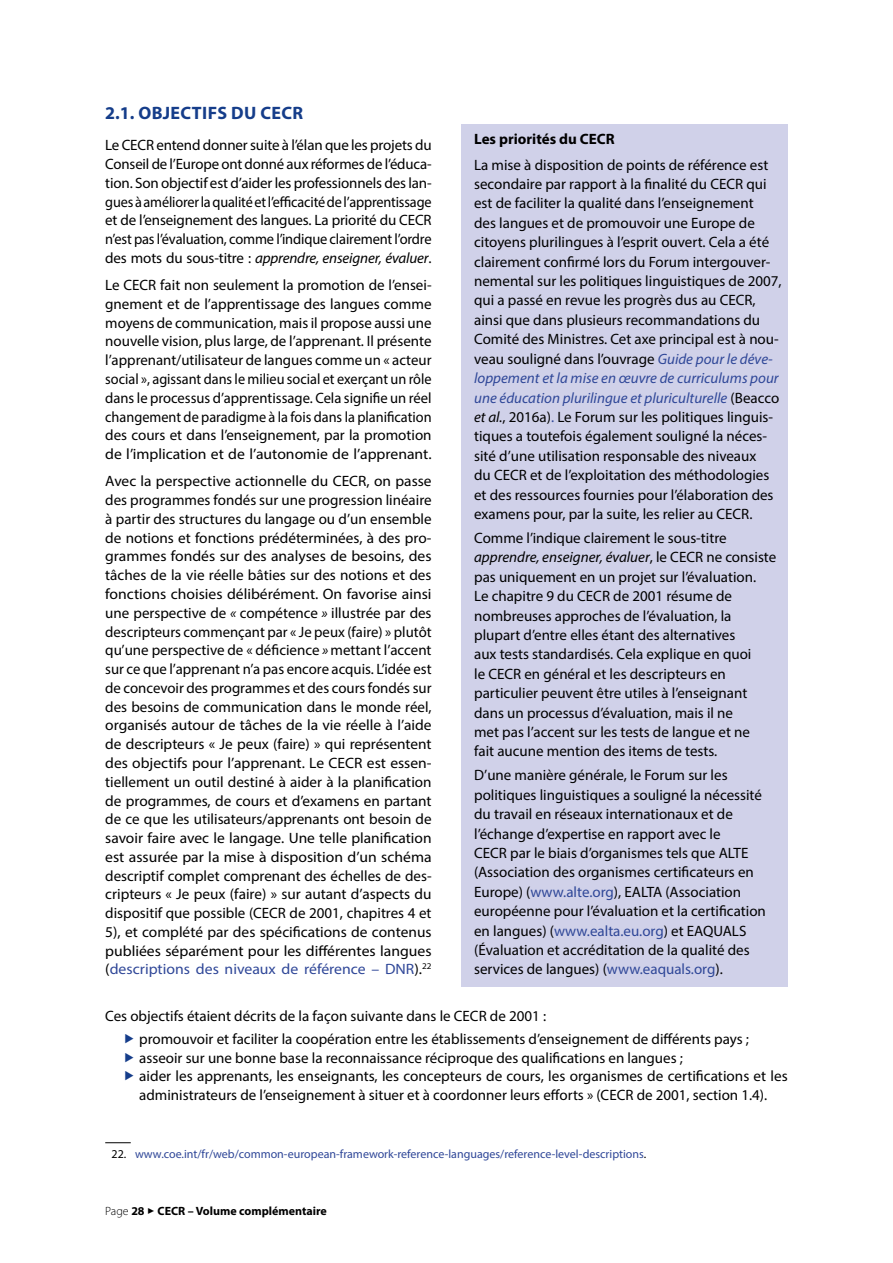
<style>
.page{position:relative;width:893px;height:1263px;background:#fff}
.page>*{position:absolute;margin:0;border:0;box-sizing:border-box;transform-origin:0 0}
.t1{font:700 18px "Myriad Pro";letter-spacing:.02em;color:#153d8a}
.t2{font:15px/18.8px "Myriad Pro";color:#000}
.t3{font:700 15px "Myriad Pro";color:#000}
.t4{font:12px "Myriad Pro";color:#2f4798}
.t5{font:700 12px "Myriad Pro";color:#000}
.s1{font-style:italic}
.s2{color:#2f4798}
.s3{font-style:italic;color:#2f4798}
.s4{color:#000}
.s5{font-weight:300}
</style>
<div class="page">
<svg style="left:105px;top:1142px;width:26px;height:1px"></svg>
<div style="left:461px;top:125px;width:327px;height:32px;background:#d0d1e9"></div>
<div style="left:461px;top:150px;width:327px;height:381px;background:#d0d1e9"></div>
<div style="left:461px;top:523px;width:327px;height:246px;background:#d0d1e9"></div>
<div style="left:461px;top:760px;width:327px;height:227px;background:#d0d1e9"></div>
<p class="t1" style="left:105px;top:101px;width:199px">2.1. OBJECTIFS DU CECR</p>
<p class="t2" style="left:105px;top:136px;width:328px;text-align:justify">Le CECR entend donner suite à l’élan que les projets du Conseil de l’Europe ont donné aux réformes de l’éduca&shy;tion. Son objectif est d’aider les professionnels des lan&shy;gues à améliorer la qualité et l’efficacité de l’apprentissage et de l’enseignement des langues. La priorité du CECR n’est pas l’évaluation, comme l’indique clairement l’ordre des mots du sous-titre : <span class="s1">apprendre, enseigner, évaluer</span>.</p>
<p class="t2" style="left:105px;top:276px;width:328px;text-align:justify">Le CECR fait non seulement la promotion de l’ensei&shy;gnement et de l’apprentissage des langues comme moyens de communication, mais il propose aussi une nouvelle vision, plus large, de l’apprenant. Il présente l’apprenant/utilisateur de langues comme un « acteur social », agissant dans le milieu social et exerçant un rôle dans le processus d’apprentissage. Cela signifie un réel changement de paradigme à la fois dans la planification des cours et dans l’enseignement, par la promotion de l’implication et de l’autonomie de l’apprenant.</p>
<p class="t2" style="left:105px;top:472px;width:328px;text-align:justify">Avec la perspective actionnelle du CECR, on passe des programmes fondés sur une progression linéaire à partir des structures du langage ou d’un ensemble de notions et fonctions prédéterminées, à des pro&shy;grammes fondés sur des analyses de besoins, des tâches de la vie réelle bâties sur des notions et des fonctions choisies délibérément. On favorise ainsi une perspective de <span class="s1">«</span> compétence <span class="s1">»</span> illustrée par des descripteurs commençant par « Je peux (faire) » plutôt qu’une perspective de « déficience <span class="s1">»</span> mettant l’accent sur ce que l’apprenant n’a pas encore acquis. L’idée est de concevoir des programmes et des cours fondés sur des besoins de communication dans le monde réel, organisés autour de tâches de la vie réelle à l’aide de descripteurs « Je peux (faire) » qui représentent des objectifs pour l’apprenant. Le CECR est essen&shy;tiellement un outil destiné à aider à la planification de programmes, de cours et d’examens en partant de ce que les utilisateurs/apprenants ont besoin de savoir faire avec le langage. Une telle planification est assurée par la mise à disposition d’un schéma descriptif complet comprenant des échelles de des&shy;cripteurs « Je peux (faire) » sur autant d’aspects du dispositif que possible (CECR de 2001, chapitres 4 et 5), et complété par des spécifications de contenus publiées séparément pour les différentes langues (<span class="s2">descriptions des niveaux de référence – DNR</span>).<sup>22</sup></p>
<p class="t3" style="left:474px;top:130px;width:142px">Les priorités du CECR</p>
<p class="t2" style="left:474px;top:155px;width:309px;line-height:19.4px">La mise à disposition de points de référence est secondaire par rapport à la finalité du CECR qui est de faciliter la qualité dans l’enseignement<br>des langues et de promouvoir une Europe de citoyens plurilingues à l’esprit ouvert. Cela a été clairement confirmé lors du Forum intergouver&shy;nemental sur les politiques linguistiques de 2007, qui a passé en revue les progrès dus au CECR, ainsi que dans plusieurs recommandations du Comité des Ministres. Cet axe principal est à nou&shy;veau souligné dans l’ouvrage <span class="s3">Guide pour le déve&shy;loppement et la mise en œuvre de curriculums pour une éducation plurilingue et pluriculturelle</span> (Beacco <span class="s1">et al.</span>, 2016a)<span class="s2">.</span> Le Forum sur les politiques linguis&shy;tiques a toutefois également souligné la néces&shy;sité d’une utilisation responsable des niveaux<br>du CECR et de l’exploitation des méthodologies et des ressources fournies pour l’élaboration des examens pour, par la suite, les relier au CECR.</p>
<p class="t2" style="left:474px;top:528px;width:304px;line-height:19.4px">Comme l’indique clairement le sous-titre <span class="s1">apprendre, enseigner, évaluer</span>, le CECR ne consiste pas uniquement en un projet sur l’évaluation.<br>Le chapitre 9 du CECR de 2001 résume de nombreuses approches de l’évaluation, la plupart d’entre elles étant des alternatives<br>aux tests standardisés. Cela explique en quoi<br>le CECR en général et les descripteurs en particulier peuvent être utiles à l’enseignant dans un processus d’évaluation, mais il ne<br>met pas l’accent sur les tests de langue et ne<br>fait aucune mention des items de tests.</p>
<p class="t2" style="left:474px;top:765px;width:293px;line-height:19.4px">D’une manière générale, le Forum sur les politiques linguistiques a souligné la nécessité du travail en réseaux internationaux et de l’échange d’expertise en rapport avec le<br>CECR par le biais d’organismes tels que ALTE (Association des organismes certificateurs en Europe) (<span class="s2">www.alte.org</span>), EALTA (Association européenne pour l’évaluation et la certification en langues) (<span class="s2">www.ealta.eu.org</span>) et EAQUALS (Évaluation et accréditation de la qualité des services de langues) (<span class="s2">www.eaquals.org</span>).</p>
<p class="t2" style="left:139px;top:1004px;width:611px;line-height:23.1px;text-indent:-34px">Ces objectifs étaient décrits de la façon suivante dans le CECR de 2001 :<br>promouvoir et faciliter la coopération entre les établissements d’enseignement de différents pays ;</p>
<p class="t2" style="left:139px;top:1048px;width:650px">asseoir sur une bonne base la reconnaissance réciproque des qualifications en langues ;<br>aider les apprenants, les enseignants, les concepteurs de cours, les organismes de certifications et les administrateurs de l’enseignement à situer et à coordonner leurs efforts » (CECR de 2001, section 1.4).</p>
<p class="t4" style="left:112px;top:1146px;width:536px"><span class="s4">22.</span> www.coe.int/fr/web/common-european-framework-reference-languages/reference-level-descriptions<span class="s4">.</span></p>
<p class="t5" style="left:105px;top:1203px;width:223px"><span class="s5">Page</span> 28 ✓ CECR – Volume complémentaire</p>
</div>
